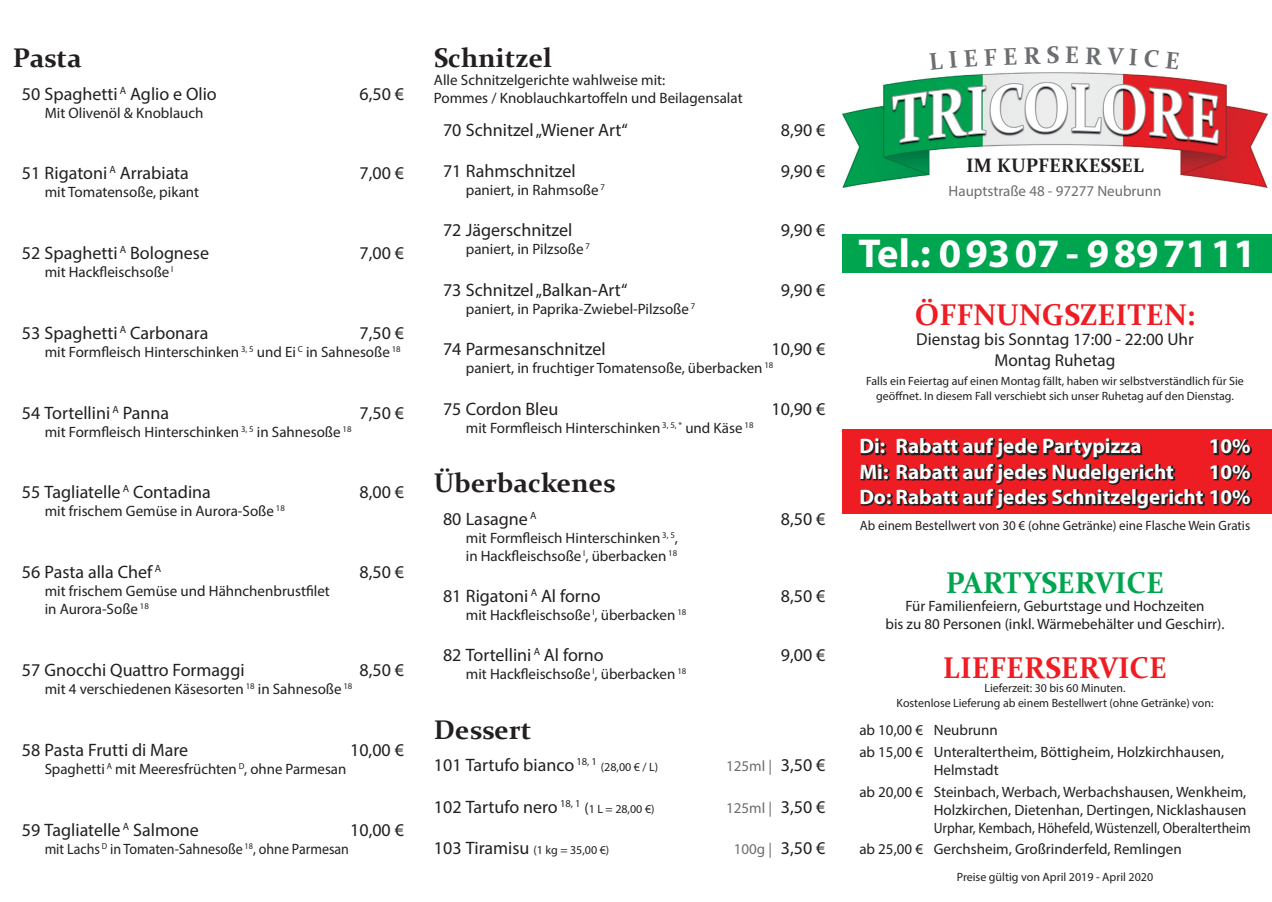
<style>
.page{position:relative;width:1272px;height:902px;background:#fff}
.page>*{position:absolute;margin:0;border:0;box-sizing:border-box;transform-origin:0 0}
.t1{font:700 40.5px "Myriad Pro";color:#fff}
.t2{font:700 30px "Constantia";color:#ee1d23}
.t3{font:700 30px "Constantia";color:#00a54f}
.t4{font:700 27px "Constantia";color:#231f20}
.t5{font:700 24px "Constantia";color:#6c6d70}
.t6{font:700 21px/25.2px "Myriad Pro";color:#fff;text-align:right}
.t7{font:700 19.5px "Constantia";color:#231f20}
.t8{font:18px "Myriad Pro";color:#231f20}
.t9{font:17.25px/20.7px "Myriad Pro";color:#231f20;text-align:center}
.t10{font:15px/18px "Myriad Pro";color:#231f20}
.t11{font:15px "Myriad Pro";color:#6c6d70}
.t12{font:15px "Myriad Pro";color:#231f20;scale:.93 1}
.t13{font:13.5px "Myriad Pro";color:#231f20}
.t14{font:12px/15px "Myriad Pro";color:#231f20;text-align:center}
.s1{font-size:18px;color:#231f20}
.s2{font-size:15px}
.s3{font-size:12px}
.s4{font-size:18px}
</style>
<div class="page">
<div style="left:842px;top:234px;width:429px;height:38px;background:#00a54f"></div>
<div style="left:842px;top:429px;width:429px;height:84px;background:#ee1d23"></div>
<img style="left:842px;top:72px;width:425px;height:116px">
<svg style="left:859px;top:438px;width:393px;height:76px"></svg>
<h3 class="t4" style="left:13px;top:39px;width:70px">Pasta</h3>
<p class="t8" style="left:22px;top:82px;width:196px">50 Spaghetti <sup>A</sup> Aglio e Olio</p>
<p class="t8" style="left:359px;top:82px;width:46px">6,50 €</p>
<p class="t10" style="left:45px;top:103px;width:160px">Mit Olivenöl &amp; Knoblauch</p>
<p class="t8" style="left:22px;top:162px;width:168px">51 Rigatoni <sup>A</sup> Arrabiata</p>
<p class="t8" style="left:359px;top:162px;width:46px">7,00 €</p>
<p class="t10" style="left:45px;top:183px;width:156px">mit Tomatensoße, pikant</p>
<p class="t8" style="left:22px;top:242px;width:189px">52 Spaghetti <sup>A</sup> Bolognese</p>
<p class="t8" style="left:359px;top:242px;width:46px">7,00 €</p>
<p class="t10" style="left:45px;top:263px;width:130px">mit Hackfleischsoße <sup>I</sup></p>
<p class="t8" style="left:22px;top:322px;width:188px">53 Spaghetti <sup>A</sup> Carbonara</p>
<p class="t8" style="left:359px;top:322px;width:46px">7,50 €</p>
<p class="t10" style="left:45px;top:342px;width:357px">mit Formfleisch Hinterschinken <sup>3,</sup> <sup>5</sup> und Ei <sup>C</sup> in Sahnesoße <sup>18</sup></p>
<p class="t8" style="left:22px;top:401px;width:149px">54 Tortellini <sup>A</sup> Panna</p>
<p class="t8" style="left:359px;top:401px;width:46px">7,50 €</p>
<p class="t10" style="left:45px;top:422px;width:308px">mit Formfleisch Hinterschinken <sup>3,</sup> <sup>5</sup> in Sahnesoße <sup>18</sup></p>
<p class="t8" style="left:22px;top:481px;width:190px">55 Tagliatelle <sup>A</sup> Contadina</p>
<p class="t8" style="left:359px;top:481px;width:46px">8,00 €</p>
<p class="t10" style="left:45px;top:502px;width:242px">mit frischem Gemüse in Aurora-Soße <sup>18</sup></p>
<p class="t8" style="left:22px;top:561px;width:141px">56 Pasta alla Chef <sup>A</sup></p>
<p class="t8" style="left:359px;top:561px;width:46px">8,50 €</p>
<p class="t10" style="left:45px;top:582px;width:287px">mit frischem Gemüse und Hähnchenbrustfilet in Aurora-Soße <sup>18</sup></p>
<p class="t8" style="left:22px;top:658px;width:224px">57 Gnocchi Quattro Formaggi</p>
<p class="t8" style="left:359px;top:658px;width:46px">8,50 €</p>
<p class="t10" style="left:45px;top:679px;width:309px">mit 4 verschiedenen Käsesorten <sup>18</sup> in Sahnesoße <sup>18</sup></p>
<p class="t8" style="left:22px;top:738px;width:168px">58 Pasta Frutti di Mare</p>
<p class="t8" style="left:350px;top:738px;width:55px">10,00 €</p>
<p class="t10" style="left:45px;top:759px;width:303px">Spaghetti <sup>A</sup> mit Meeresfrüchten <sup>D</sup>, ohne Parmesan</p>
<p class="t8" style="left:22px;top:818px;width:178px">59 Tagliatelle <sup>A</sup> Salmone</p>
<p class="t8" style="left:350px;top:818px;width:55px">10,00 €</p>
<p class="t12" style="left:45px;top:839px;width:329px">mit Lachs <sup>D</sup> in Tomaten-Sahnesoße <sup>18</sup>, ohne Parmesan</p>
<h3 class="t4" style="left:434px;top:39px;width:120px">Schnitzel</h3>
<p class="t10" style="left:434px;top:71px;width:310px">Alle Schnitzelgerichte wahlweise mit:<br>Pommes / Knoblauchkartoffeln und Beilagensalat</p>
<p class="t8" style="left:443px;top:118px;width:186px">70 Schnitzel „Wiener Art“</p>
<p class="t8" style="left:780px;top:118px;width:46px">8,90 €</p>
<p class="t8" style="left:443px;top:160px;width:134px">71 Rahmschnitzel</p>
<p class="t8" style="left:780px;top:160px;width:46px">9,90 €</p>
<p class="t10" style="left:466px;top:181px;width:141px">paniert, in Rahmsoße <sup>7</sup></p>
<p class="t8" style="left:443px;top:219px;width:131px">72 Jägerschnitzel</p>
<p class="t8" style="left:780px;top:219px;width:46px">9,90 €</p>
<p class="t10" style="left:466px;top:240px;width:126px">paniert, in Pilzsoße <sup>7</sup></p>
<p class="t8" style="left:443px;top:279px;width:186px">73 Schnitzel „Balkan-Art“</p>
<p class="t8" style="left:780px;top:279px;width:46px">9,90 €</p>
<p class="t10" style="left:466px;top:299px;width:231px">paniert, in Paprika-Zwiebel-Pilzsoße <sup>7</sup></p>
<p class="t8" style="left:443px;top:338px;width:164px">74 Parmesanschnitzel</p>
<p class="t8" style="left:771px;top:338px;width:55px">10,90 €</p>
<p class="t10" style="left:466px;top:359px;width:309px">paniert, in fruchtiger Tomatensoße, überbacken <sup>18</sup></p>
<p class="t8" style="left:443px;top:397px;width:117px">75 Cordon Bleu</p>
<p class="t8" style="left:771px;top:397px;width:55px">10,90 €</p>
<p class="t10" style="left:466px;top:418px;width:289px">mit Formfleisch Hinterschinken <sup>3,</sup> <sup>5,</sup> <sup>*</sup> und Käse <sup>18</sup></p>
<h3 class="t4" style="left:434px;top:464px;width:183px">Überbackenes</h3>
<p class="t8" style="left:443px;top:507px;width:95px">80 Lasagne <sup>A</sup></p>
<p class="t8" style="left:780px;top:507px;width:46px">8,50 €</p>
<p class="t10" style="left:466px;top:528px;width:214px">mit Formfleisch Hinterschinken <sup>3,</sup> <sup>5</sup>, in Hackfleischsoße <sup>I</sup>, überbacken <sup>18</sup></p>
<p class="t8" style="left:443px;top:585px;width:159px">81 Rigatoni <sup>A</sup> Al forno</p>
<p class="t8" style="left:780px;top:585px;width:46px">8,50 €</p>
<p class="t10" style="left:466px;top:605px;width:222px">mit Hackfleischsoße <sup>I</sup>, überbacken <sup>18</sup></p>
<p class="t8" style="left:443px;top:644px;width:162px">82 Tortellini <sup>A</sup> Al forno</p>
<p class="t8" style="left:780px;top:644px;width:46px">9,00 €</p>
<p class="t10" style="left:466px;top:665px;width:222px">mit Hackfleischsoße <sup>I</sup>, überbacken <sup>18</sup></p>
<h3 class="t4" style="left:434px;top:711px;width:99px">Dessert</h3>
<p class="t8" style="left:434px;top:754px;width:165px">101 Tartufo bianco <sup>18,</sup> <sup>1</sup></p>
<p class="t14" style="left:601px;top:759px;width:59px">(28,00 € / L)</p>
<p class="t11" style="left:726px;top:757px;width:101px">125ml | <span class="s1">3,50 €</span></p>
<p class="t8" style="left:434px;top:795px;width:222px">102 Tartufo nero <sup>18,</sup> <sup>1</sup> <span class="s2">(</span><span class="s3">1 L = 28,00 €)</span></p>
<p class="t11" style="left:726px;top:798px;width:101px">125ml | <span class="s1">3,50 €</span></p>
<p class="t14" style="left:434px;top:842px;width:177px"><span class="s4">103 Tiramisu</span> (1 kg = 35,00 €)</p>
<p class="t11" style="left:733px;top:839px;width:93px">100g | <span class="s1">3,50 €</span></p>
<h3 class="t5" style="left:1046px;top:39px;width:14px">S</h3>
<h3 class="t7" style="left:966px;top:152px;width:179px">IM KUPFERKESSEL</h3>
<p class="t11" style="left:948px;top:182px;width:214px">Hauptstraße 48 - 97277 Neubrunn</p>
<h1 class="t1" style="left:858px;top:226px;width:399px">Tel.: 09307 - 9897111</h1>
<h2 class="t2" style="left:914px;top:294px;width:282px">ÖFFNUNGSZEITEN:</h2>
<p class="t9" style="left:916px;top:329px;width:279px">Dienstag bis Sonntag 17:00 - 22:00 Uhr<br>Montag Ruhetag</p>
<p class="t14" style="left:866px;top:373px;width:379px">Falls ein Feiertag auf einen Montag fällt, haben wir selbstverständlich für Sie geöffnet. In diesem Fall verschiebt sich unser Ruhetag auf den Dienstag.</p>
<h3 class="t6" style="left:859px;top:433px;width:284px">Di: Rabatt auf jede Partypizza</h3>
<h3 class="t6" style="left:1208px;top:433px;width:43px">10%</h3>
<h3 class="t6" style="left:859px;top:458px;width:316px">Mi: Rabatt auf jedes Nudelgericht</h3>
<h3 class="t6" style="left:859px;top:458px;width:393px">10%<br>Do: Rabatt auf jedes Schnitzelgericht 10%</h3>
<p class="t13" style="left:859px;top:517px;width:392px">Ab einem Bestellwert von 30 € (ohne Getränke) eine Flasche Wein Gratis</p>
<h2 class="t3" style="left:945px;top:561px;width:220px">PARTYSERVICE</h2>
<p class="t10" style="left:885px;top:596px;width:340px;text-align:center">Für Familienfeiern, Geburtstage und Hochzeiten<br>bis zu 80 Personen (inkl. Wärmebehälter und Geschirr).</p>
<h2 class="t2" style="left:942px;top:646px;width:226px">LIEFERSERVICE</h2>
<p class="t14" style="left:896px;top:680px;width:318px;line-height:14.4px">Lieferzeit: 30 bis 60 Minuten.<br>Kostenlose Lieferung ab einem Bestellwert (ohne Getränke) von:</p>
<p class="t10" style="left:859px;top:719px;width:366px;line-height:21.6px">ab 10,00 € Neubrunn<br>ab 15,00 € Unteraltertheim, Böttigheim, Holzkirchhausen,</p>
<p class="t10" style="left:859px;top:758px;width:388px;line-height:21.6px;text-indent:74px">Helmstadt<br>ab 20,00 € Steinbach, Werbach, Werbachshausen, Wenkheim,</p>
<p class="t10" style="left:933px;top:800px;width:318px">Holzkirchen, Dietenhan, Dertingen, Nicklashausen<br>Urphar, Kembach, Höhefeld, Wüstenzell, Oberaltertheim</p>
<p class="t10" style="left:859px;top:839px;width:324px">ab 25,00 € Gerchsheim, Großrinderfeld, Remlingen</p>
<p class="t14" style="left:956px;top:869px;width:198px">Preise gültig von April 2019 - April 2020</p>
</div>
